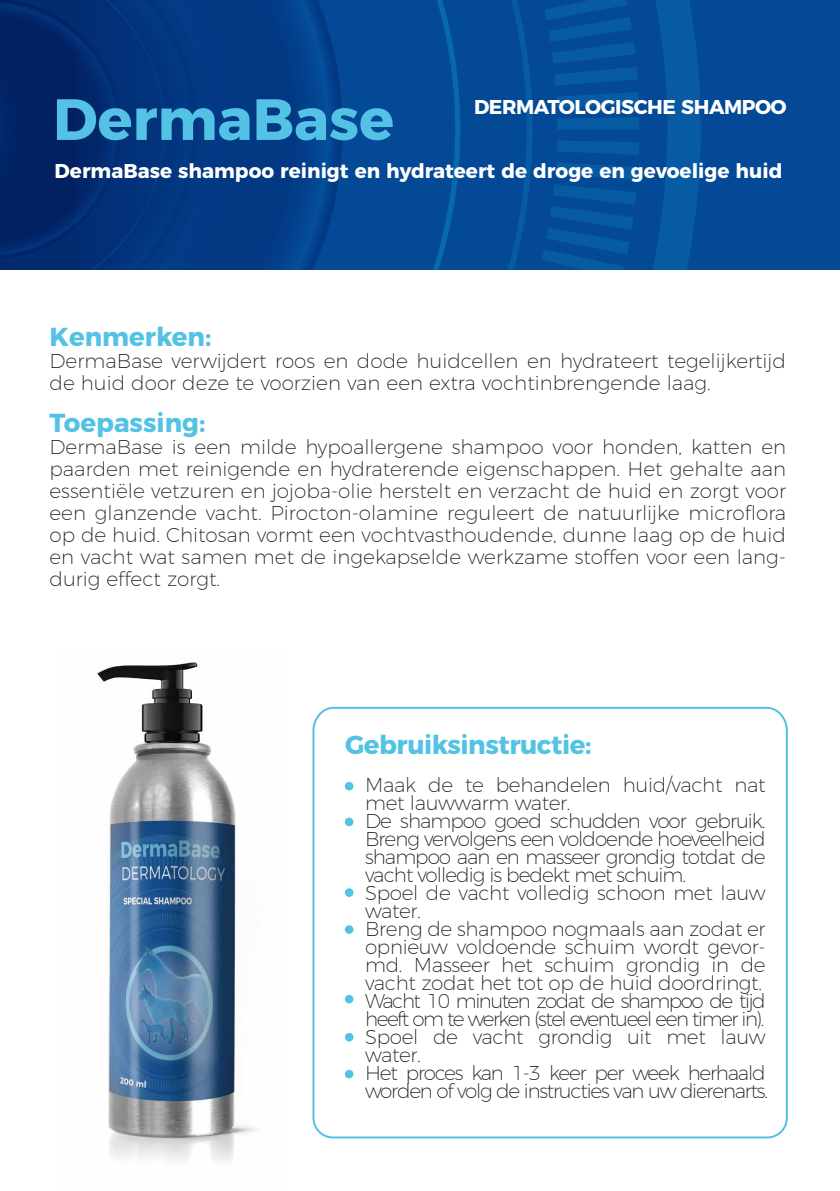
<style>
.page{position:relative;width:840px;height:1191px;background:#fff}
.page>*{position:absolute;margin:0;border:0;box-sizing:border-box;transform-origin:0 0}
.t1{font:700 58px "Montserrat";color:#54c2e5}
.t2{font:700 26px "Montserrat";letter-spacing:-.015em;color:#54c2e5}
.t3{font:200 20px/18px "Montserrat";letter-spacing:-.05em;color:#1d1d1b}
.t4{font:200 20px/22px "Montserrat";letter-spacing:-.015em;color:#1d1d1b}
.t5{font:700 20px "Montserrat";color:#fff}
.t6{font:700 20px "Montserrat";letter-spacing:-.02em;color:#fff}
</style>
<div class="page">
<div style="left:700px;top:0;width:139px;height:270px;background:#044996"></div>
<svg style="left:639px;top:0;width:61px;height:270px;fill:#075ba3"></svg>
<svg style="left:322px;top:0;width:317px;height:270px;fill:#044996"></svg>
<svg style="left:0;top:0;width:322px;height:270px;fill:#02357f"></svg>
<svg style="left:312px;top:706px;width:476px;height:433px"></svg>
<div style="left:344px;top:782px;width:9px;height:8px;background:#54c2e5;border-radius:50%"></div>
<div style="left:344px;top:817px;width:9px;height:9px;background:#54c2e5;border-radius:50%"></div>
<div style="left:344px;top:888px;width:9px;height:9px;background:#54c2e5;border-radius:50%"></div>
<div style="left:344px;top:925px;width:9px;height:9px;background:#54c2e5;border-radius:50%"></div>
<svg style="left:344px;top:994px;width:9px;height:9px"></svg>
<div style="left:344px;top:1033px;width:9px;height:8px;background:#54c2e5;border-radius:50%"></div>
<svg style="left:344px;top:1069px;width:9px;height:9px"></svg>
<img style="left:97px;top:662px;width:158px;height:500px">
<h1 class="t1" style="left:53px;top:72px;width:342px">DermaBase</h1>
<p class="t6" style="left:474px;top:90px;width:314px">DERMATOLOGISCHE SHAMPOO</p>
<p class="t5" style="left:55px;top:155px;width:729px">DermaBase shampoo reinigt en hydrateert de droge en gevoelige huid</p>
<h2 class="t2" style="left:49px;top:315px;width:163px">Kenmerken:</h2>
<p class="t4" style="left:49px;top:348px;width:737px">DermaBase verwijdert roos en dode huidcellen en hydrateert tegelijkertijd de huid door deze te voorzien van een extra vochtinbrengende laag.</p>
<h2 class="t2" style="left:49px;top:401px;width:157px">Toepassing:</h2>
<p class="t4" style="left:49px;top:434px;width:737px;text-align:justify">DermaBase is een milde hypoallergene shampoo voor honden, katten en paarden met reinigende en hydraterende eigenschappen. Het gehalte aan essentiële vetzuren en jojoba-olie herstelt en verzacht de huid en zorgt voor een glanzende vacht. Pirocton-olamine reguleert de natuurlijke microflora op de huid. Chitosan vormt een vochtvasthoudende, dunne laag op de huid en vacht wat samen met de ingekapselde werkzame stoffen voor een lang&shy;durig effect zorgt.</p>
<h2 class="t2" style="left:345px;top:723px;width:248px">Gebruiksinstructie:</h2>
<p class="t3" style="left:365px;top:774px;width:404px">Maak de te behandelen huid/vacht nat met lauwwarm water.<br>De shampoo goed schudden voor gebruik.<br>Breng vervolgens een voldoende hoeveelheid shampoo aan en masseer grondig totdat de vacht volledig is bedekt met schuim.<br>Spoel de vacht volledig schoon met lauw water.<br>Breng de shampoo nogmaals aan zodat er opnieuw voldoende schuim wordt gevor&shy;md. Masseer het schuim grondig in de vacht zodat het tot op de huid doordringt.<br>Wacht 10 minuten zodat de shampoo de tijd heeft om te werken (stel eventueel een timer in).<br>Spoel de vacht grondig uit met lauw water.<br>Het proces kan 1-3 keer per week herhaald worden of volg de instructies van uw dierenarts.</p>
</div>
